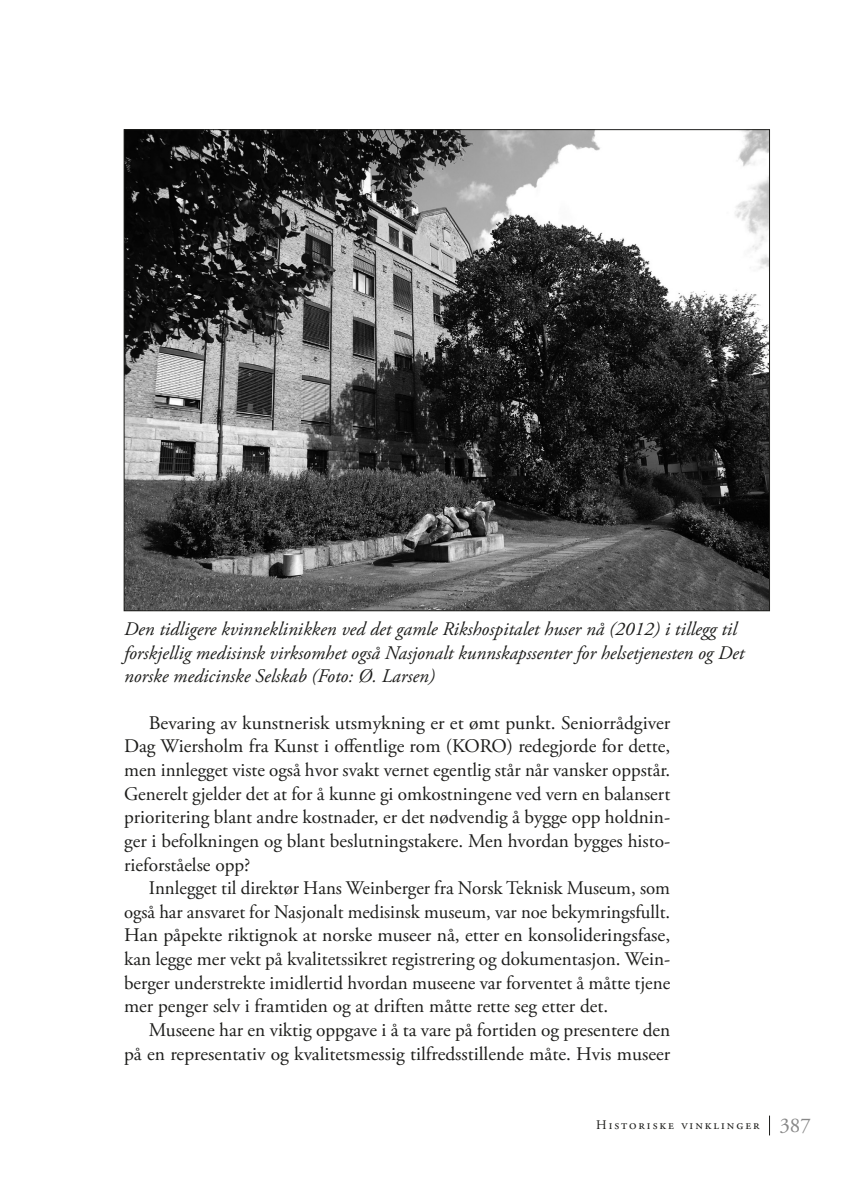
<style>
.page{position:relative;width:844px;height:1191px;background:#fff}
.page>*{position:absolute;margin:0;border:0;box-sizing:border-box;transform-origin:0 0}
.t1{font:19.25px/23.6px "Adobe Garamond Pro";color:#1d1d1b;text-align:justify}
.t2{font:italic 19.25px/23.6px "Adobe Garamond Pro";color:#1d1d1b}
.t3{font:13.12px "Adobe Garamond Pro";letter-spacing:.15em;color:#1d1d1b}
.s1{font-size:21px;color:#878787}
</style>
<div class="page">
<svg style="left:769px;top:1115px;width:1px;height:20px"></svg>
<img style="left:126px;top:131px;width:641px;height:478px">
<p class="t2" style="left:124px;top:617px;width:621px">Den tidligere kvinneklinikken ved det gamle Rikshospitalet huser nå (2012) i tillegg til forskjellig medisinsk virksomhet også Nasjonalt kunnskapssenter for helsetjenesten og Det norske medicinske Selskab (Foto: Ø. Larsen)</p>
<p class="t1" style="left:124px;top:711px;width:547px;text-indent:25px">Bevaring av kunstnerisk utsmykning er et ømt punkt. Seniorrådgiver Dag Wiersholm fra Kunst i offentlige rom (KORO) redegjorde for dette, men innlegget viste også hvor svakt vernet egentlig står når vansker oppstår.<br>Generelt gjelder det at for å kunne gi omkostningene ved vern en balansert prioritering blant andre kostnader, er det nødvendig å bygge opp holdnin&shy;ger i befolkningen og blant beslutningstakere. Men hvordan bygges histo&shy;rieforståelse opp?</p>
<p class="t1" style="left:124px;top:877px;width:547px;text-indent:25px">Innlegget til direktør Hans Weinberger fra Norsk Teknisk Museum, som også har ansvaret for Nasjonalt medisinsk museum, var noe bekymringsfullt.<br>Han påpekte riktignok at norske museer nå, etter en konsolideringsfase, kan legge mer vekt på kvalitetssikret registrering og dokumentasjon. Wein&shy;berger understrekte imidlertid hvordan museene var forventet å måtte tjene mer penger selv i framtiden og at driften måtte rette seg etter det.</p>
<p class="t1" style="left:124px;top:1018px;width:547px;text-align:right">Museene har en viktig oppgave i å ta vare på fortiden og presentere den<br>på en representativ og kvalitetsmessig tilfredsstillende måte. Hvis museer</p>
<p class="t3" style="left:596px;top:1117px;width:216px">Historiske vinklinger <span class="s1">387</span></p>
</div>
